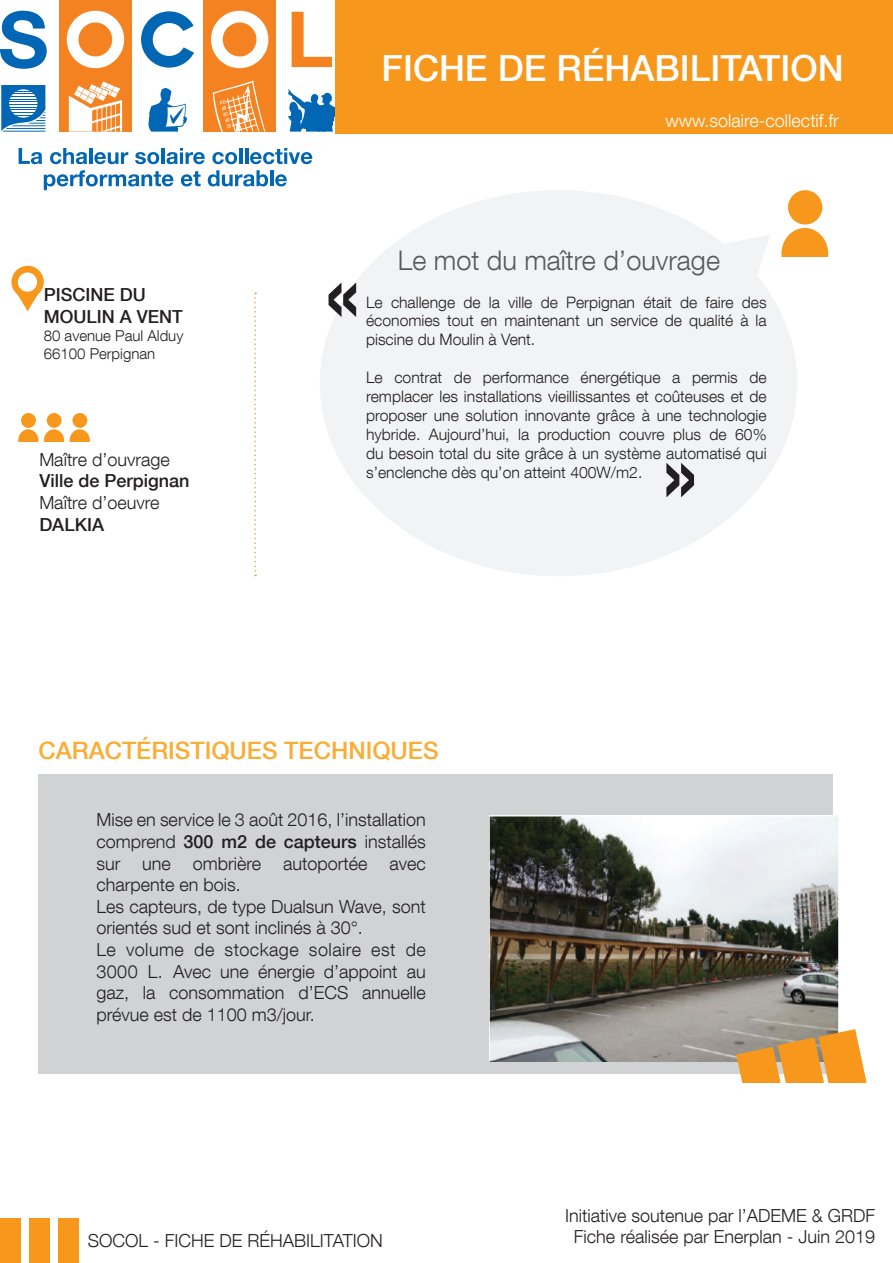
<style>
.page{position:relative;width:893px;height:1263px;background:#fff}
.page>*{position:absolute;margin:0;border:0;box-sizing:border-box;transform-origin:0 0}
.t1{font:500 condensed 90px "Helvetica Neue LT Com";color:#231f20}
.t2{font:500 36px "Helvetica Neue LT Com";color:#fff}
.t3{font:300 27px "Helvetica Neue LT Com";color:#57585a}
.t4{font:500 24px "Helvetica Neue LT Com";color:#fbac34}
.t5{font:300 18px/21.6px "Helvetica Neue LT Com";color:#231f20}
.t6{font:500 18px/21.6px "Helvetica Neue LT Com";color:#231f20}
.t7{font:300 18px "Helvetica Neue LT Com";color:#fff}
.t8{font:300 15.75px/18.9px "Helvetica Neue LT Com";color:#231f20;text-align:justify}
.t9{font:300 15px/18px "Helvetica Neue LT Com";color:#231f20}
.s1{font-weight:500}
</style>
<div class="page">
<div style="left:320px;top:190px;width:477px;height:386px;background:#f2f3f4;border-radius:50%"></div>
<div style="left:38px;top:775px;width:795px;height:299px;background:#d1d2d4"></div>
<svg style="left:19px;top:148px;width:23px;height:16px"></svg>
<svg style="left:50px;top:148px;width:37px;height:16px"></svg>
<hr style="left:89px;top:148px;width:3px;height:16px;background:#0166b3">
<svg style="left:94px;top:152px;width:34px;height:12px"></svg>
<svg style="left:135px;top:152px;width:24px;height:12px"></svg>
<hr style="left:161px;top:148px;width:4px;height:16px;background:#0166b3">
<svg style="left:167px;top:148px;width:38px;height:16px"></svg>
<svg style="left:212px;top:152px;width:25px;height:12px"></svg>
<hr style="left:239px;top:148px;width:3px;height:16px;background:#0166b3">
<hr style="left:245px;top:148px;width:3px;height:16px;background:#0166b3">
<svg style="left:250px;top:148px;width:62px;height:16px"></svg>
<svg style="left:44px;top:170px;width:129px;height:20px"></svg>
<svg style="left:181px;top:171px;width:20px;height:15px"></svg>
<svg style="left:208px;top:170px;width:60px;height:16px"></svg>
<hr style="left:270px;top:170px;width:3px;height:16px;background:#0166b3">
<svg style="left:275px;top:174px;width:12px;height:12px"></svg>
<div style="left:59px;top:0;width:73px;height:132px;background:#f58220"></div>
<div style="left:204px;top:0;width:72px;height:132px;background:#f58220"></div>
<svg style="left:0;top:11px;width:47px;height:58px"></svg>
<svg style="left:67px;top:11px;width:57px;height:57px"></svg>
<svg style="left:141px;top:11px;width:53px;height:57px"></svg>
<svg style="left:211px;top:11px;width:57px;height:57px"></svg>
<svg style="left:292px;top:12px;width:40px;height:55px"></svg>
<svg style="left:1px;top:85px;width:44px;height:47px"></svg>
<svg style="left:288px;top:89px;width:48px;height:43px"></svg>
<svg style="left:213px;top:80px;width:53px;height:52px"></svg>
<svg style="left:69px;top:81px;width:53px;height:51px"></svg>
<svg style="left:149px;top:88px;width:38px;height:44px"></svg>
<div style="left:336px;top:0;width:557px;height:134px;background:#f7981d"></div>
<div style="left:11px;top:266px;width:33px;height:32px;background:#f7981d;border-radius:50%"></div>
<svg style="left:12px;top:285px;width:31px;height:26px"></svg>
<div style="left:18px;top:272px;width:19px;height:20px;background:#fff;border-radius:50%"></div>
<div style="left:21px;top:413px;width:15px;height:15px;background:#f7981d;border-radius:50%"></div>
<div style="left:18px;top:429px;width:20px;height:23px;background:#f7981d;border-radius:50%"></div>
<div style="left:18px;top:442px;width:20px;height:10px;background:#fff"></div>
<div style="left:47px;top:413px;width:15px;height:15px;background:#f7981d;border-radius:50%"></div>
<div style="left:44px;top:429px;width:20px;height:23px;background:#f7981d;border-radius:50%"></div>
<div style="left:44px;top:442px;width:20px;height:10px;background:#fff"></div>
<div style="left:72px;top:413px;width:15px;height:15px;background:#f7981d;border-radius:50%"></div>
<div style="left:70px;top:429px;width:20px;height:23px;background:#f7981d;border-radius:50%"></div>
<div style="left:70px;top:442px;width:20px;height:10px;background:#fff"></div>
<img style="left:489px;top:816px;width:350px;height:246px">
<svg style="left:736px;top:1029px;width:131px;height:54px;background:#e09f4b"></svg>
<svg style="left:254px;top:293px;width:2px;height:283px"></svg>
<div style="left:0;top:1218px;width:20px;height:45px;background:#f7981d"></div>
<div style="left:29px;top:1218px;width:21px;height:45px;background:#f7981d"></div>
<div style="left:59px;top:1218px;width:20px;height:45px;background:#f7981d"></div>
<div style="left:788px;top:190px;width:34px;height:34px;background:#f7981d;border-radius:50%"></div>
<div style="left:781px;top:228px;width:47px;height:52px;background:#f7981d;border-radius:50%"></div>
<div style="left:781px;top:257px;width:47px;height:23px;background:#fff"></div>
<svg style="left:726px;top:235px;width:44px;height:40px"></svg>
<h2 class="t2" style="left:382px;top:47px;width:464px">FICHE DE RÉHABILITATION</h2>
<p class="t6" style="left:44px;top:284px;width:141px">PISCINE DU<br>MOULIN A VENT</p>
<p class="t9" style="left:44px;top:326px;width:141px">80 avenue Paul Alduy<br>66100 Perpignan</p>
<p class="t5" style="left:39px;top:448px;width:132px">Maître d’ouvrage</p>
<p class="t6" style="left:39px;top:470px;width:152px">Ville de Perpignan</p>
<p class="t5" style="left:39px;top:491px;width:122px">Maître d’oeuvre</p>
<p class="t6" style="left:39px;top:513px;width:66px">DALKIA</p>
<p class="t7" style="left:666px;top:110px;width:175px">www.solaire-collectif.fr</p>
<h1 class="t1" style="left:324px;top:240px;width:38px">«</h1>
<h3 class="t3" style="left:398px;top:244px;width:324px">Le mot du maître d’ouvrage</h3>
<p class="t8" style="left:366px;top:292px;width:402px">Le challenge de la ville de Perpignan était de faire des économies tout en maintenant un service de qualité à la piscine du Moulin à Vent.</p>
<p class="t8" style="left:366px;top:368px;width:402px">Le contrat de performance énergétique a permis de remplacer les installations vieillissantes et coûteuses et de proposer une solution innovante grâce à une technologie hybride. Aujourd’hui, la production couvre plus de 60% du besoin total du site grâce à un système automatisé qui s’enclenche dès qu’on atteint 400W/m2.</p>
<h1 class="t1" style="left:662px;top:421px;width:38px">»</h1>
<h3 class="t4" style="left:38px;top:736px;width:33px">Caractéristi</h3>
<h3 class="t4" style="left:211px;top:736px;width:35px">ques</h3>
<h3 class="t4" style="left:284px;top:736px;width:16px">techni</h3>
<h3 class="t4" style="left:372px;top:736px;width:35px">ques</h3>
<p class="t5" style="left:96px;top:809px;width:331px">Mise en service le 3 août 2016, l’installation comprend <span class="s1">300 m2 de capteurs</span> installés sur une ombrière autoportée avec charpente en bois.<br>Les capteurs, de type Dualsun Wave, sont orientés sud et sont inclinés à 30°.<br>Le volume de stockage solaire est de 3000 L. Avec une énergie d’appoint au gaz, la consommation d’ECS annuelle prévue est de 1100 m3/jour.</p>
<p class="t5" style="left:88px;top:1229px;width:296px">SOCOL - FICHE DE RÉHABILITATION</p>
<p class="t5" style="left:565px;top:1204px;width:312px;text-align:center">Initiative soutenue par l’ADEME &amp; GRDF<br>Fiche réalisée par Enerplan - Juin 2019</p>
</div>
